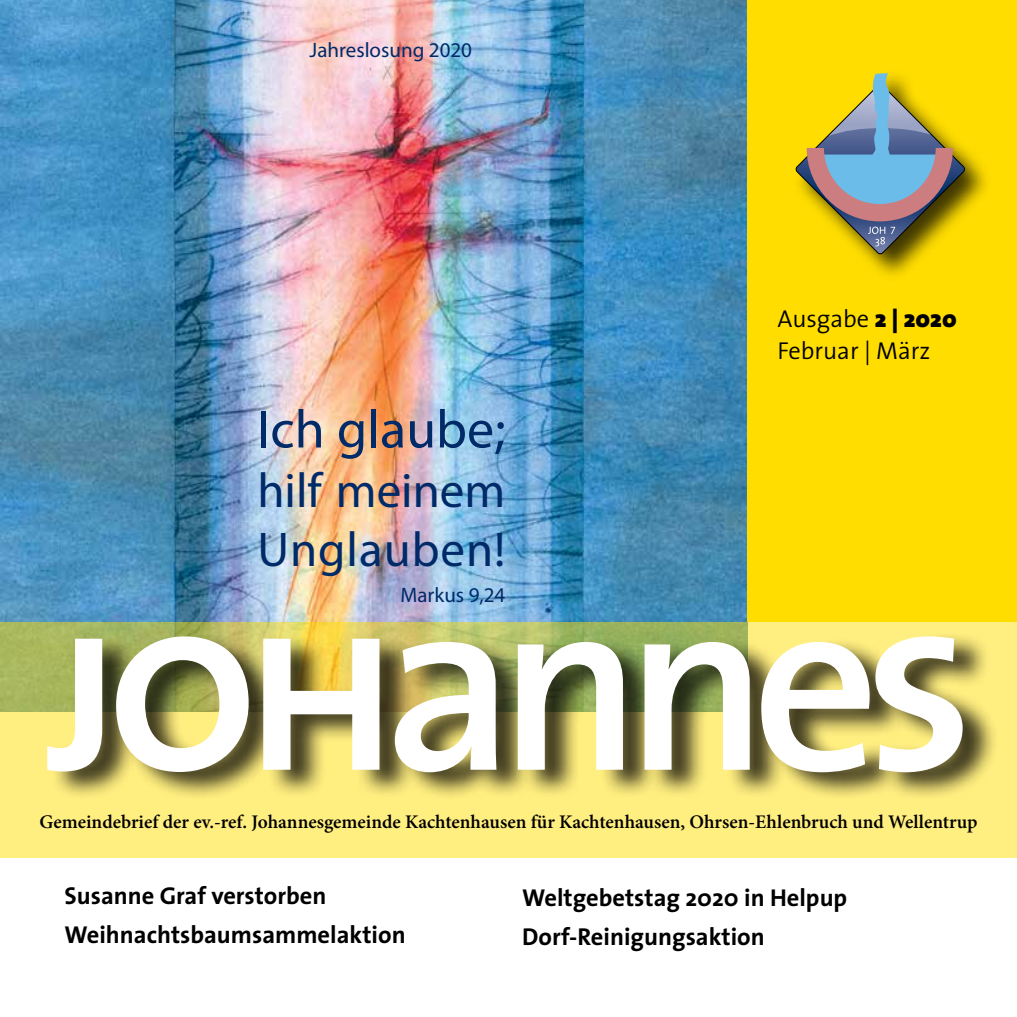
<style>
.page{position:relative;width:1017px;height:1017px;background:#fff}
.page>*{position:absolute;margin:0;border:0;box-sizing:border-box;transform-origin:0 0}
.t1{font:252px "The Sans Semi Bold Caps";color:#fff}
.t2{font:54.25px "Myriad Pro";color:#002a68}
.t3{font:49px/59.5px "Myriad Pro";letter-spacing:.01em;color:#002a68}
.t4{font:700 24.5px/38.5px "The Sans";color:#000}
.t5{font:300 24.5px/31.5px "The Sans";color:#000}
.t6{font:21px "Myriad Pro";color:#002a68}
.t7{font:600 19.25px "Minion Pro";color:#000}
.s1{font-weight:900}
.s2{font-family:"The Sans";font-weight:600}
</style>
<div class="page">
<img style="left:0;top:0;width:748px;height:623px">
<div style="left:748px;top:0;width:269px;height:622px;background:#fd0"></div>
<svg style="left:0;top:623px;width:1017px;height:235px;background:#f4e77b"></svg>
<div style="left:792px;top:69px;width:200px;height:213px;background:#000;opacity:.75"></div>
<svg style="left:796px;top:73px;width:170px;height:182px"></svg>
<div style="left:51px;top:632px;width:948px;height:169px;background:#000;opacity:.75"></div>
<p class="t6" style="left:310px;top:37px;width:164px">Jahreslosung 2020</p>
<h2 class="t2" style="left:257px;top:396px;width:250px">Ich glaube;</h2>
<h3 class="t3" style="left:257px;top:460px;width:250px">hilf meinem<br>Unglauben!</h3>
<p class="t6" style="left:400px;top:581px;width:107px">Markus 9,24</p>
<p class="t5" style="left:778px;top:302px;width:181px">Ausgabe <span class="s1">2 | 2020<br></span>Februar | März</p>
<h1 class="t1" style="left:41px;top:474px;width:936px">joh<span class="s2">anne</span>s</h1>
<p class="t7" style="left:39px;top:808px;width:940px">Gemeindebrief der ev.-ref. Johannesgemeinde Kachtenhausen für Kachtenhausen, Ohrsen-Ehlenbruch und Wellentrup</p>
<p class="t4" style="left:64px;top:876px;width:343px">Susanne Graf verstorben<br>Weihnachtsbaumsammelaktion</p>
<p class="t4" style="left:522px;top:878px;width:327px">Weltgebetstag 2020 in Helpup<br>Dorf-Reinigungsaktion</p>
</div>
